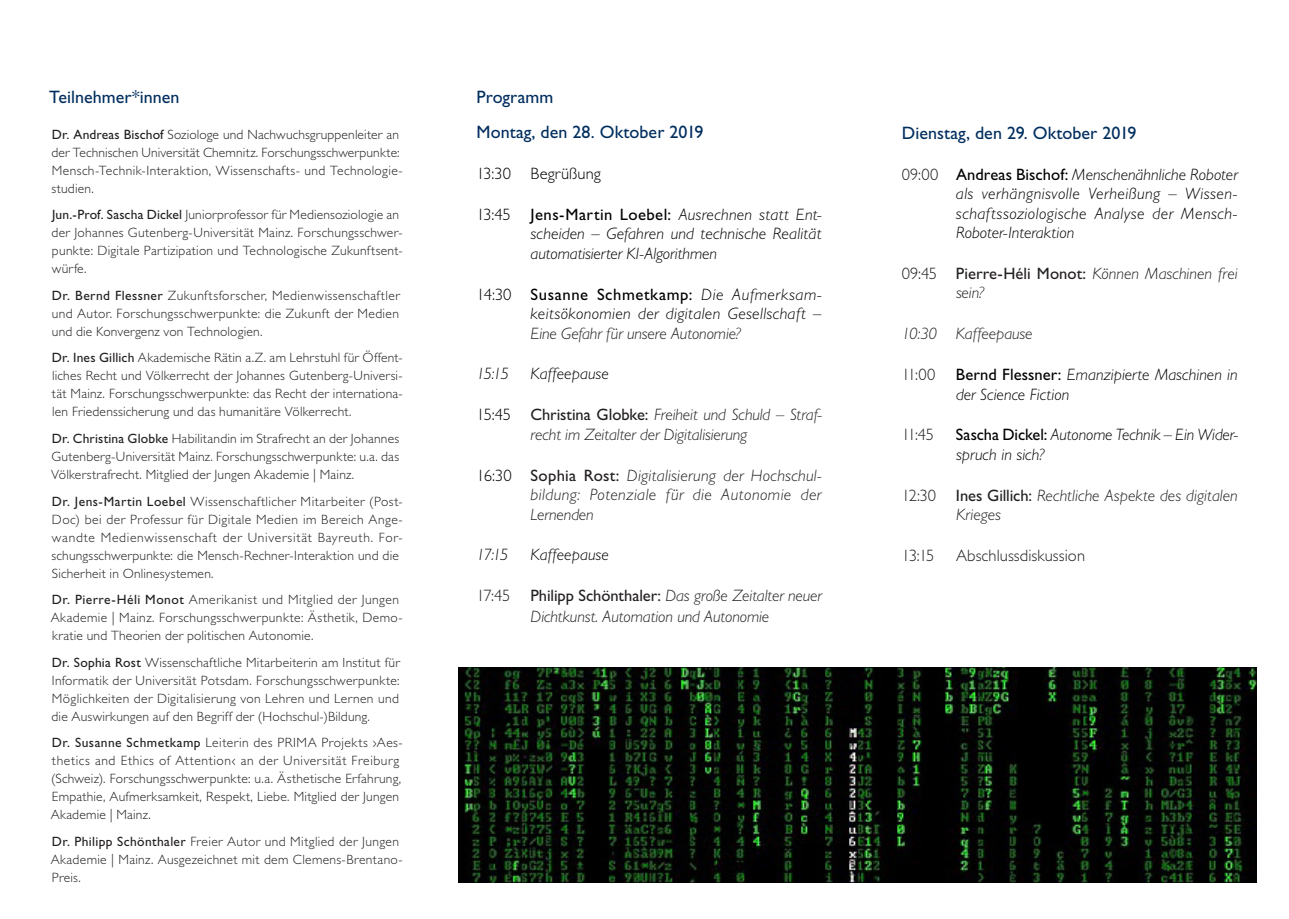
<style>
.page{position:relative;width:1289px;height:919px;background:#fff}
.page>*{position:absolute;margin:0;border:0;box-sizing:border-box;transform-origin:0 0}
.t1{font:18px/35.4px "Gill Sans Std";letter-spacing:.005em;color:#002e5e}
.t2{font:italic 300 16.5px/19.5px "Gill Sans Std";letter-spacing:.005em;color:#000;text-align:justify}
.t3{font:italic 300 16.5px/19.5px "Gill Sans Std";color:#231f20}
.t4{font:300 16.5px "Gill Sans Std";letter-spacing:.005em;color:#231f20}
.t5{font:300 16.5px "Gill Sans Std";letter-spacing:.01em;color:#000}
.t6{font:300 13.5px/18px "Gill Sans Std";letter-spacing:.02em;color:#231f20}
.s1{font-weight:400}
.s2{font-style:normal}
.s3{font-weight:400;font-style:normal}
.s4{font-style:normal;color:#000}
.s5{font-style:normal;color:#231f20}
</style>
<div class="page">
<img style="left:458px;top:668px;width:797px;height:214px">
<h1 class="t1" style="left:49px;top:79px;width:132px">Teilnehmer*innen</h1>
<p class="t6" style="left:52px;top:125px;width:352px"><span class="s1">Dr. Andreas Bischof</span> Soziologe und Nachwuchsgruppenleiter an der Technischen Universität Chemnitz. Forschungsschwerpunkte:<br>Mensch-Technik-Interaktion, Wissenschafts- und Technologie&shy;studien.</p>
<p class="t6" style="left:52px;top:206px;width:352px"><span class="s1">Jun.-Prof. Sascha Dickel</span> Juniorprofessor für Mediensoziologie an der Johannes Gutenberg-Universität Mainz. Forschungsschwer&shy;punkte: Digitale Partizipation und Technologische Zukunftsent&shy;würfe.</p>
<p class="t6" style="left:52px;top:286px;width:349px;text-align:justify"><span class="s1">Dr. Bernd Flessner</span> Zukunftsforscher, Medienwissenschaftler und Autor. Forschungsschwerpunkte: die Zukunft der Medien und die Konvergenz von Technologien.</p>
<p class="t6" style="left:52px;top:349px;width:352px;text-align:justify"><span class="s1">Dr. Ines Gillich</span> Akademische Rätin a.Z. am Lehrstuhl für Öffent&shy;liches Recht und Völkerrecht der Johannes Gutenberg-Universi&shy;tät Mainz. Forschungsschwerpunkte: das Recht der internationa&shy;len Friedenssicherung und das humanitäre Völkerrecht.</p>
<p class="t6" style="left:51px;top:429px;width:349px;text-align:justify"><span class="s1">Dr. Christina Globke</span> Habilitandin im Strafrecht an der Johannes Gutenberg-Universität Mainz. Forschungsschwerpunkte: u.a. das Völkerstrafrecht. Mitglied der Jungen Akademie | Mainz.</p>
<p class="t6" style="left:52px;top:492px;width:352px"><span class="s1">Dr. Jens-Martin Loebel</span> Wissenschaftlicher Mitarbeiter (Post-Doc) bei der Professur für Digitale Medien im Bereich Ange&shy;wandte Medienwissenschaft der Universität Bayreuth. For&shy;schungsschwerpunkte: die Mensch-Rechner-Interaktion und die Sicherheit in Onlinesystemen.</p>
<p class="t6" style="left:51px;top:590px;width:353px"><span class="s1">Dr. Pierre-Héli Monot</span> Amerikanist und Mitglied der Jungen<br>Akademie | Mainz. Forschungsschwerpunkte: Ästhetik, Demo&shy;kratie und Theorien der politischen Autonomie.</p>
<p class="t6" style="left:52px;top:653px;width:350px;text-align:justify"><span class="s1">Dr. Sophia Rost</span> Wissenschaftliche Mitarbeiterin am Institut für Informatik der Universität Potsdam. Forschungsschwerpunkte:<br>Möglichkeiten der Digitalisierung von Lehren und Lernen und die Auswirkungen auf den Begriff der (Hochschul-)Bildung.</p>
<p class="t6" style="left:51px;top:733px;width:353px"><span class="s1">Dr. Susanne Schmetkamp</span> Leiterin des PRIMA Projekts ›Aes&shy;thetics and Ethics of Attention‹ an der Universität Freiburg (Schweiz). Forschungsschwerpunkte: u.a. Ästhetische Erfahrung, Empathie, Aufmerksamkeit, Respekt, Liebe. Mitglied der Jungen Akademie | Mainz.</p>
<p class="t6" style="left:51px;top:832px;width:353px"><span class="s1">Dr. Philipp Schönthaler</span> Freier Autor und Mitglied der Jungen<br>Akademie | Mainz. Ausgezeichnet mit dem Clemens-Brentano-<br>Preis.</p>
<h1 class="t1" style="left:476px;top:79px;width:228px">Programm<br>Montag, den 28. Oktober 2019</h1>
<p class="t5" style="left:476px;top:164px;width:126px">13:30 Begrüßung</p>
<p class="t2" style="left:530px;top:205px;width:293px;text-indent:-54px"><span class="s2">13:45</span> <span class="s3">Jens-Martin Loebel:</span> Ausrechnen statt Ent&shy;scheiden – Gefahren und technische Realität automatisierter KI-Algorithmen</p>
<p class="t2" style="left:476px;top:284px;width:347px;text-align:right"><span class="s2">14:30</span> <span class="s3">Susanne Schmetkamp:</span> Die Aufmerksam&shy;keitsökonomien der digitalen Gesellschaft –</p>
<p class="t3" style="left:530px;top:323px;width:212px">Eine Gefahr für unsere Autonomie?</p>
<p class="t2" style="left:476px;top:364px;width:34px">15:15</p>
<p class="t2" style="left:530px;top:364px;width:80px">Kaffeepause</p>
<p class="t3" style="left:530px;top:405px;width:293px;text-indent:-54px"><span class="s4">15:45</span> <span class="s3">Christina Globke:</span> Freiheit und Schuld – Straf&shy;recht im Zeitalter der Digitalisierung</p>
<p class="t3" style="left:530px;top:465px;width:293px;text-align:justify;text-indent:-54px"><span class="s4">16:30</span> <span class="s3">Sophia Rost:</span> Digitalisierung der Hochschul&shy;bildung: Potenziale für die Autonomie der Lernenden</p>
<p class="t2" style="left:476px;top:545px;width:33px">17:15</p>
<p class="t2" style="left:530px;top:545px;width:80px">Kaffeepause</p>
<p class="t3" style="left:476px;top:585px;width:347px;line-height:21px;text-align:center"><span class="s2">17:45</span> <span class="s3">Philipp Schönthaler:</span> Das große Zeitalter neuer<br>Dichtkunst. Automation und Autonomie</p>
<h1 class="t1" style="left:902px;top:115px;width:236px">Dienstag, den 29. Oktober 2019</h1>
<p class="t2" style="left:956px;top:164px;width:283px;text-indent:-54px"><span class="s5">09:00</span> <span class="s3">Andreas Bischof:</span> Menschenähnliche Roboter als verhängnisvolle Verheißung – Wissen&shy;schaftssoziologische Analyse der Mensch-Roboter-Interaktion</p>
<p class="t3" style="left:956px;top:264px;width:283px;text-indent:-54px"><span class="s2">09:45</span> <span class="s3">Pierre-Héli Monot:</span> Können Maschinen frei sein?</p>
<p class="t3" style="left:902px;top:324px;width:132px">10:30 Kaffeepause</p>
<p class="t4" style="left:901px;top:365px;width:35px">11:00</p>
<p class="t2" style="left:956px;top:365px;width:283px"><span class="s3">Bernd Flessner:</span> Emanzipierte Maschinen in der Science Fiction</p>
<p class="t4" style="left:902px;top:425px;width:34px">11:45</p>
<p class="t2" style="left:956px;top:425px;width:283px"><span class="s3">Sascha Dickel:</span> Autonome Technik – Ein Wider&shy;spruch in sich?</p>
<p class="t3" style="left:956px;top:485px;width:283px;text-indent:-54px"><span class="s2">12:30</span> <span class="s3">Ines Gillich:</span> Rechtliche Aspekte des digitalen<br>Krieges</p>
<p class="t4" style="left:902px;top:546px;width:34px">13:15</p>
<p class="t4" style="left:956px;top:546px;width:131px">Abschlussdiskussion</p>
</div>
